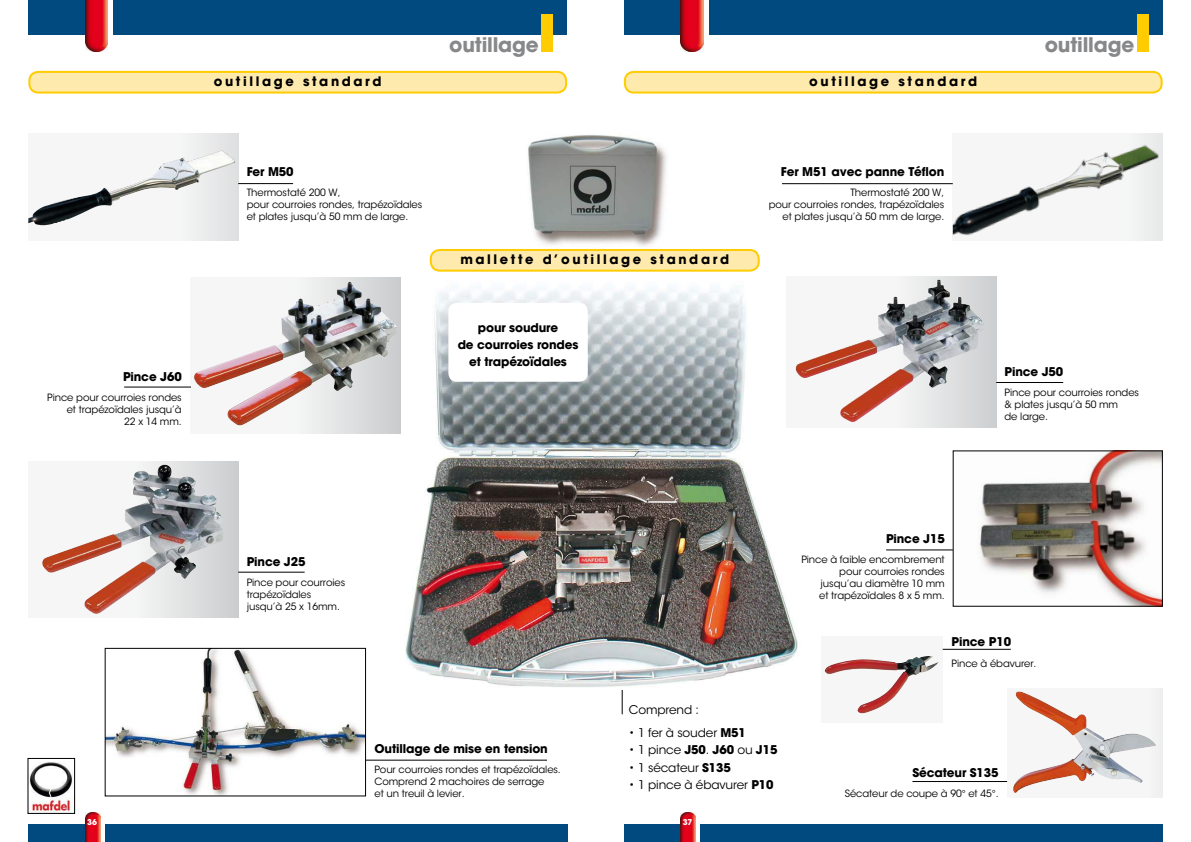
<style>
.page{position:relative;width:1191px;height:842px;background:#fff}
.page>*{position:absolute;margin:0;border:0;box-sizing:border-box;transform-origin:0 0}
.t1{font:700 20px "ITC Avant Garde Std";letter-spacing:-.01em;color:#87888a}
.t2{font:700 13px "ITC Avant Garde Std";letter-spacing:.2em;color:#000}
.t3{font:700 12px/17.2px "ITC Avant Garde Std";letter-spacing:-.01em;color:#000;text-align:center}
.t4{font:12px "ITC Avant Garde Std";letter-spacing:-.01em;color:#000}
.t5{font:10px/12px "ITC Avant Garde Std";letter-spacing:-.01em;color:#000}
.t6{font:700 8px "ITC Avant Garde Std";color:#fff}
.s1{font-weight:700}
</style>
<div class="page">
<div style="left:105px;top:825px;width:462px;height:17px;background:#004a80"></div>
<div style="left:28px;top:825px;width:60px;height:17px;background:#004a80"></div>
<img style="left:85px;top:812px;width:15px;height:30px">
<div style="left:700px;top:825px;width:462px;height:17px;background:#004a80"></div>
<div style="left:624px;top:825px;width:59px;height:17px;background:#004a80"></div>
<img style="left:680px;top:812px;width:15px;height:30px">
<img style="left:30px;top:762px;width:43px;height:50px">
<div style="left:28px;top:758px;width:47px;height:56px;border:1px solid #000"></div>
<hr style="left:622px;top:656px;width:1px;height:58px;background:#000">
<img style="left:398px;top:250px;width:400px;height:440px">
<img style="left:528px;top:135px;width:139px;height:114px">
<div style="left:29px;top:72px;width:537px;height:21px;background:#ffeaad;border-radius:9px"></div>
<div style="left:28px;top:71px;width:539px;height:23px;border:2px solid #fecc00;border-radius:9px"></div>
<div style="left:625px;top:72px;width:536px;height:21px;background:#ffeaad;border-radius:9px"></div>
<div style="left:624px;top:71px;width:538px;height:23px;border:2px solid #fecc00;border-radius:9px"></div>
<div style="left:431px;top:250px;width:327px;height:21px;background:#ffeaad;border-radius:9px"></div>
<div style="left:430px;top:249px;width:329px;height:23px;border:2px solid #fecc00;border-radius:9px"></div>
<div style="left:448px;top:303px;width:140px;height:79px;background:#fff;border-radius:9px"></div>
<div style="left:786px;top:277px;width:210px;height:150px;background:linear-gradient(to right,#fff,#d8d9da)"></div>
<img style="left:795px;top:280px;width:189px;height:142px">
<svg style="left:137px;top:462px;width:101px;height:155px;background:#d0d2d3"></svg>
<img style="left:42px;top:464px;width:181px;height:151px">
<div style="left:191px;top:277px;width:210px;height:156px;background:linear-gradient(to right,#fff,#d5d6d7)"></div>
<img style="left:194px;top:282px;width:203px;height:144px">
<img style="left:978px;top:453px;width:182px;height:151px">
<div style="left:1007px;top:688px;width:155px;height:110px;background:#f6f6f6"></div>
<img style="left:1013px;top:691px;width:143px;height:102px">
<div style="left:821px;top:637px;width:121px;height:85px;background:#f6f6f6"></div>
<img style="left:824px;top:656px;width:114px;height:58px">
<div style="left:28px;top:133px;width:210px;height:108px;background:linear-gradient(to right,#fbfbfb,#eaebeb)"></div>
<img style="left:28px;top:150px;width:207px;height:76px">
<div style="left:952px;top:133px;width:210px;height:108px;background:#f6f6f6"></div>
<img style="left:952px;top:135px;width:210px;height:105px">
<div style="left:709px;top:0;width:453px;height:34px;background:#004a80"></div>
<div style="left:624px;top:0;width:59px;height:34px;background:#004a80"></div>
<img style="left:680px;top:0;width:23px;height:52px">
<div style="left:113px;top:0;width:454px;height:34px;background:#004a80"></div>
<div style="left:28px;top:0;width:60px;height:34px;background:#004a80"></div>
<img style="left:85px;top:0;width:23px;height:52px">
<div style="left:541px;top:14px;width:12px;height:38px;background:#fecc00"></div>
<div style="left:1137px;top:14px;width:11px;height:38px;background:#fecc00"></div>
<img style="left:107px;top:650px;width:257px;height:144px">
<div style="left:105px;top:648px;width:261px;height:148px;border:1px solid #000"></div>
<hr style="left:366px;top:760px;width:181px;height:1px;background:#000">
<hr style="left:996px;top:382px;width:67px;height:1px;background:#000">
<hr style="left:238px;top:572px;width:67px;height:1px;background:#000">
<hr style="left:124px;top:387px;width:67px;height:1px;background:#000">
<hr style="left:886px;top:550px;width:67px;height:1px;background:#000">
<hr style="left:912px;top:781px;width:95px;height:1px;background:#000">
<hr style="left:942px;top:649px;width:68px;height:1px;background:#000">
<hr style="left:238px;top:183px;width:55px;height:1px;background:#000">
<hr style="left:782px;top:183px;width:170px;height:1px;background:#000">
<h1 class="t1" style="left:449px;top:31px;width:91px">outillage</h1>
<h1 class="t1" style="left:1044px;top:31px;width:91px">outillage</h1>
<h2 class="t2" style="left:214px;top:73px;width:169px">outillage standard</h2>
<h2 class="t2" style="left:809px;top:73px;width:169px">outillage standard</h2>
<p class="t3" style="left:123px;top:368px;width:60px">Pince J60</p>
<p class="t5" style="left:47px;top:392px;width:136px;text-align:right">Pince pour courroies rondes et trapézoïdales jusqu’à<br>22 x 14 mm.</p>
<p class="t3" style="left:247px;top:163px;width:48px">Fer M50</p>
<p class="t5" style="left:247px;top:187px;width:177px">Thermostaté 200 W,<br>pour courroies rondes, trapézoïdales et plates jusqu’à 50 mm de large.</p>
<h2 class="t2" style="left:460px;top:251px;width:270px">mallette d’outillage standard</h2>
<p class="t3" style="left:458px;top:319px;width:122px">pour soudure<br>de courroies rondes et trapézoïdales</p>
<p class="t3" style="left:781px;top:163px;width:165px">Fer M51 avec panne Téflon</p>
<p class="t5" style="left:768px;top:187px;width:177px;text-align:right">Thermostaté 200 W,<br>pour courroies rondes, trapézoïdales et plates jusqu’à 50 mm de large.</p>
<p class="t3" style="left:1004px;top:363px;width:60px">Pince J50</p>
<p class="t5" style="left:1004px;top:387px;width:136px">Pince pour courroies rondes &amp; plates jusqu’à 50 mm<br>de large.</p>
<p class="t3" style="left:247px;top:552px;width:60px">Pince J25</p>
<p class="t5" style="left:247px;top:577px;width:100px">Pince pour courroies trapézoïdales jusqu’à 25 x 16mm.</p>
<p class="t3" style="left:886px;top:529px;width:60px">Pince J15</p>
<p class="t5" style="left:801px;top:554px;width:145px;text-align:right">Pince à faible encombrement pour courroies rondes jusqu’au diamètre 10 mm<br>et trapézoïdales 8 x 5 mm.</p>
<p class="t3" style="left:951px;top:633px;width:61px">Pince P10</p>
<p class="t5" style="left:951px;top:657px;width:86px">Pince à ébavurer.</p>
<p class="t3" style="left:374px;top:740px;width:175px">Outillage de mise en tension</p>
<p class="t5" style="left:374px;top:764px;width:188px">Pour courroies rondes et trapézoïdales.<br>Comprend 2 machoires de serrage<br>et un treuil à levier.</p>
<p class="t4" style="left:629px;top:703px;width:72px">Comprend :</p>
<p class="t4" style="left:629px;top:725px;width:119px">• 1 fer à souder <span class="s1">M51</span></p>
<p class="t4" style="left:629px;top:743px;width:150px">• 1 pince <span class="s1">J50</span>. <span class="s1">J60</span> ou <span class="s1">J15</span></p>
<p class="t4" style="left:629px;top:760px;width:103px">• 1 sécateur <span class="s1">S135</span></p>
<p class="t4" style="left:629px;top:777px;width:146px">• 1 pince à ébavurer <span class="s1">P10</span></p>
<p class="t3" style="left:912px;top:764px;width:88px">Sécateur S135</p>
<p class="t5" style="left:845px;top:788px;width:155px">Sécateur de coupe à 90° et 45°.</p>
<p class="t6" style="left:87px;top:816px;width:11px">36</p>
<p class="t6" style="left:682px;top:816px;width:11px">37</p>
</div>
